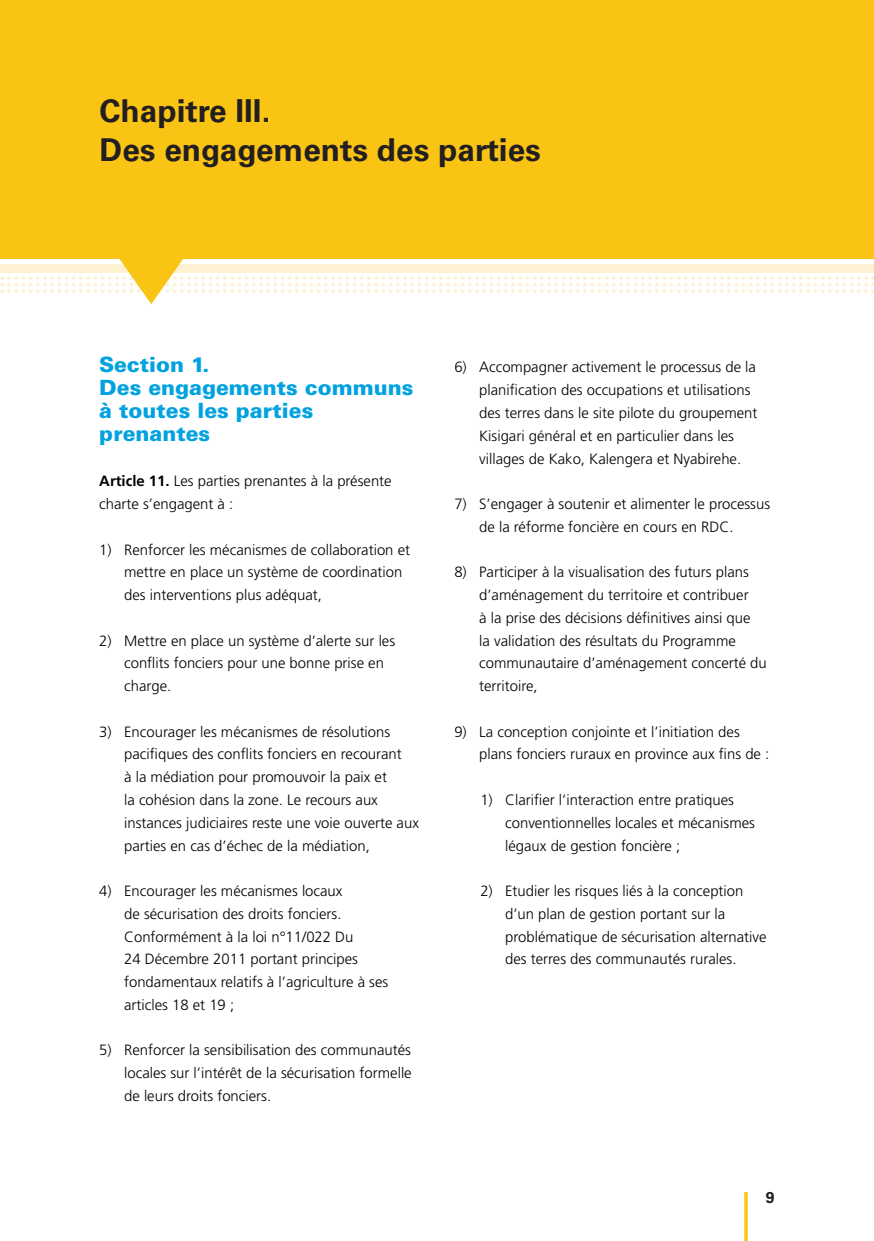
<style>
.page{position:relative;width:874px;height:1241px;background:#fff}
.page>*{position:absolute;margin:0;border:0;box-sizing:border-box;transform-origin:0 0}
.Chapter_heading1{font:700 31.5px "Univers LT Std";color:#231f20}
.Title_2{font:900 21px/22.8px "Univers LT Std";color:#00a2df}
.t1{font:700 15.75px "Univers LT Std";color:#231f20}
.Numbered_text{font:300 14.88px/22.8px "Frutiger LT Std";color:#000}
.Numbered_text_2{font:300 14.88px/22.8px "Frutiger LT Std";color:#000}
.Bodytext{font:300 14.88px/22.8px "Frutiger LT Std";color:#000}
.s1{font-weight:700}
</style>
<div class="page">
<svg style="left:744px;top:1192px;width:3px;height:48px"></svg>
<svg style="left:2px;top:276px;width:1px;height:17px"></svg>
<div style="left:0;top:0;width:873px;height:258px;background:#fac415"></div>
<svg style="left:9px;top:251px;width:865px;height:53px"></svg>
<p class="Chapter_heading1" style="left:100px;top:92px;width:172px">Chapitre III.</p>
<p class="Chapter_heading1" style="left:100px;top:131px;width:442px">Des engagements des parties</p>
<p class="Title_2" style="left:99px;top:353px;width:112px">Section 1.</p>
<p class="Title_2" style="left:99px;top:376px;width:315px">Des engagements communs à toutes les parties prenantes</p>
<p class="Bodytext" style="left:99px;top:470px;width:294px"><span class="s1">Article 11.</span> Les parties prenantes à la présente charte s’engagent à :</p>
<p class="Numbered_text" style="left:124px;top:538px;width:287px;text-indent:-25px">1) Renforcer les mécanismes de collaboration et mettre en place un système de coordination des interventions plus adéquat,</p>
<p class="Numbered_text" style="left:124px;top:629px;width:272px;text-indent:-25px">2) Mettre en place un système d’alerte sur les conflits fonciers pour une bonne prise en charge.</p>
<p class="Numbered_text" style="left:124px;top:720px;width:296px;text-indent:-25px">3) Encourager les mécanismes de résolutions pacifiques des conflits fonciers en recourant<br>à la médiation pour promouvoir la paix et<br>la cohésion dans la zone. Le recours aux instances judiciaires reste une voie ouverte aux parties en cas d’échec de la médiation,</p>
<p class="Numbered_text" style="left:124px;top:879px;width:265px;text-indent:-25px">4) Encourager les mécanismes locaux<br>de sécurisation des droits fonciers.<br>Conformément à la loi n°11/022 Du<br>24 Décembre 2011 portant principes fondamentaux relatifs à l’agriculture à ses articles 18 et 19 ;</p>
<p class="Numbered_text" style="left:124px;top:1038px;width:289px;text-align:justify;text-indent:-25px">5) Renforcer la sensibilisation des communautés locales sur l’intérêt de la sécurisation formelle de leurs droits fonciers.</p>
<p class="Numbered_text" style="left:479px;top:356px;width:280px;text-indent:-25px">6) Accompagner activement le processus de la planification des occupations et utilisations des terres dans le site pilote du groupement Kisigari général et en particulier dans les villages de Kako, Kalengera et Nyabirehe.</p>
<p class="Numbered_text" style="left:479px;top:492px;width:292px;text-indent:-25px">7) S’engager à soutenir et alimenter le processus de la réforme foncière en cours en RDC.</p>
<p class="Numbered_text" style="left:479px;top:561px;width:289px;text-indent:-25px">8) Participer à la visualisation des futurs plans d’aménagement du territoire et contribuer<br>à la prise des décisions définitives ainsi que<br>la validation des résultats du Programme communautaire d’aménagement concerté du territoire,</p>
<p class="Numbered_text" style="left:479px;top:720px;width:291px;text-indent:-25px">9) La conception conjointe et l’initiation des plans fonciers ruraux en province aux fins de :</p>
<p class="Numbered_text_2" style="left:505px;top:788px;width:251px;text-indent:-25px">1) Clarifier l’interaction entre pratiques conventionnelles locales et mécanismes légaux de gestion foncière ;</p>
<p class="Numbered_text_2" style="left:505px;top:879px;width:263px;text-indent:-25px">2) Etudier les risques liés à la conception d’un plan de gestion portant sur la problématique de sécurisation alternative des terres des communautés rurales.</p>
<p class="t1" style="left:765px;top:1188px;width:10px">9</p>
</div>
